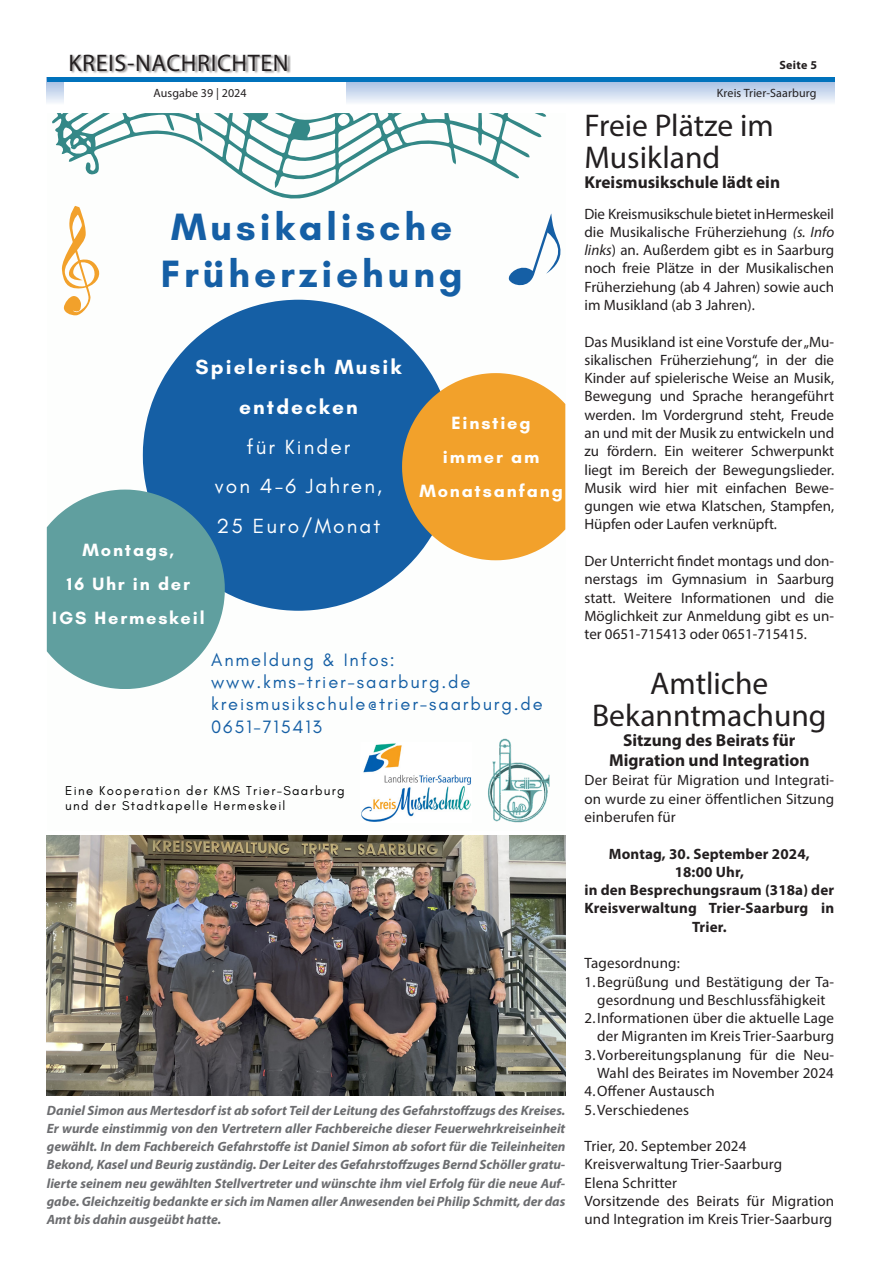
<style>
.page{position:relative;width:881px;height:1263px;background:#fff}
.page>*{position:absolute;margin:0;border:0;box-sizing:border-box;transform-origin:0 0}
.t1{font:700 38.85px/47px "Glacial Indifference";letter-spacing:.1em;color:#155fa5}
.Headline{font:31.5px "Myriad Pro";color:#231f20}
.t2{font:24px "Myriad Pro";letter-spacing:.025em;color:#231f20}
.t3{font:20.85px/39.8px "Glacial Indifference";letter-spacing:.1em;color:#fff;text-align:center}
.t4{font:18.3px/22.2px "Glacial Indifference";letter-spacing:.1em;color:#155fa5}
.t5{font:700 18.15px/33.9px "Glacial Indifference";letter-spacing:.1em;color:#fff;text-align:center}
.Subline{font:700 17.25px "Myriad Pro";color:#231f20}
.Fließtext{font:15px/18.3px "Myriad Pro";letter-spacing:.01em;color:#231f20;text-align:justify}
.Fließtext-2{font:700 15px/18.3px "Myriad Pro";letter-spacing:.01em;color:#231f20;text-align:center}
.Bilduntertitel{font:italic 700 13.5px/18.3px "Myriad Pro";color:#6c6d70;text-align:justify}
.t6{font:13.05px/15.6px "Glacial Indifference";letter-spacing:.1em;color:#000}
.t7{font:12px "Myriad Pro";letter-spacing:.01em;color:#231f20}
.t8{font:700 12px "Myriad Pro";letter-spacing:.025em;color:#231f20}
.s1{font-weight:700}
.s2{font-style:italic}
</style>
<div class="page">
<svg style="left:47px;top:82px;width:786px;height:21px;background:#cedbef"></svg>
<div style="left:64px;top:0;width:281px;height:113px;background:#fff"></div>
<div style="left:71px;top:54px;width:220px;height:20px;background:#231f20;opacity:.5"></div>
<hr style="left:47px;top:78px;width:786px;height:4px;background:#0072bc">
<img style="left:361px;top:743px;width:110px;height:79px">
<img style="left:488px;top:738px;width:62px;height:84px">
<svg style="left:143px;top:300px;width:288px;height:311px;background:#3877b2"></svg>
<svg style="left:402px;top:373px;width:163px;height:187px;background:#dfa246"></svg>
<svg style="left:47px;top:490px;width:178px;height:199px;background:#6ca5a9"></svg>
<svg style="left:61px;top:206px;width:39px;height:109px"></svg>
<svg style="left:508px;top:213px;width:53px;height:73px"></svg>
<svg style="left:52px;top:113px;width:495px;height:86px"></svg>
<img style="left:47px;top:836px;width:518px;height:259px">
<h3 class="t2" style="left:68px;top:48px;width:221px">KREIS-NACHRICHTEN</h3>
<p class="t7" style="left:153px;top:86px;width:95px">Ausgabe 39 | 2024</p>
<p class="t1" style="left:161px;top:203px;width:303px">Musikalische<br>Früherziehung</p>
<p class="t3" style="left:195px;top:348px;width:207px"><span class="s1">Spielerisch Musik entdecken<br></span>für Kinder<br>von 4-6 Jahren,<br>25 Euro/Monat</p>
<p class="t5" style="left:52px;top:533px;width:154px">Montags,<br>16 Uhr in der<br>IGS Hermeskeil</p>
<p class="t5" style="left:419px;top:405px;width:145px">Einstieg immer am<br>Monatsanfang</p>
<p class="t4" style="left:211px;top:649px;width:333px">Anmeldung &amp; Infos: www.kms-trier-saarburg.de kreismusikschule@trier-saarburg.de<br>0651-715413</p>
<p class="t6" style="left:65px;top:783px;width:281px">Eine Kooperation der KMS Trier-Saarburg und der Stadtkapelle Hermeskeil</p>
<p class="Bilduntertitel" style="left:47px;top:1100px;width:520px">Daniel Simon aus Mertesdorf ist ab sofort Teil der Leitung des Gefahrstoffzugs des Kreises.<br>Er wurde einstimmig von den Vertretern aller Fachbereiche dieser Feuerwehrkreiseinheit gewählt. In dem Fachbereich Gefahrstoffe ist Daniel Simon ab sofort für die Teileinheiten Bekond, Kasel und Beurig zuständig. Der Leiter des Gefahrstoffzuges Bernd Schöller gratu&shy;lierte seinem neu gewählten Stellvertreter und wünschte ihm viel Erfolg für die neue Auf&shy;gabe. Gleichzeitig bedankte er sich im Namen aller Anwesenden bei Philip Schmitt, der das Amt bis dahin ausgeübt hatte.</p>
<p class="t8" style="left:779px;top:57px;width:39px">Seite 5</p>
<p class="t7" style="left:716px;top:86px;width:101px">Kreis Trier-Saarburg</p>
<p class="Headline" style="left:584px;top:106px;width:191px">Freie Plätze im</p>
<p class="Headline" style="left:584px;top:138px;width:137px">Musikland</p>
<p class="Subline" style="left:584px;top:171px;width:197px">Kreismusikschule lädt ein</p>
<p class="Fließtext" style="left:584px;top:204px;width:251px">Die Kreismusikschule bietet in Hermeskeil die Musikalische Früherziehung <span class="s2">(s. Info links</span>) an. Außerdem gibt es in Saarburg noch freie Plätze in der Musikalischen Früherziehung (ab 4 Jahren) sowie auch im Musikland (ab 3 Jahren).</p>
<p class="Fließtext" style="left:584px;top:332px;width:251px">Das Musikland ist eine Vorstufe der „Mu&shy;sikalischen Früherziehung“, in der die Kinder auf spielerische Weise an Musik, Bewegung und Sprache herangeführt werden. Im Vordergrund steht, Freude an und mit der Musik zu entwickeln und zu fördern. Ein weiterer Schwerpunkt liegt im Bereich der Bewegungslieder.<br>Musik wird hier mit einfachen Bewe&shy;gungen wie etwa Klatschen, Stampfen, Hüpfen oder Laufen verknüpft.</p>
<p class="Fließtext" style="left:584px;top:552px;width:251px">Der Unterricht findet montags und don&shy;nerstags im Gymnasium in Saarburg statt. Weitere Informationen und die Möglichkeit zur Anmeldung gibt es un&shy;ter 0651-715413 oder 0651-715415.</p>
<p class="Headline" style="left:650px;top:664px;width:119px">Amtliche</p>
<p class="Headline" style="left:592px;top:696px;width:236px">Bekanntmachung</p>
<p class="Subline" style="left:623px;top:729px;width:174px">Sitzung des Beirats für</p>
<p class="Subline" style="left:609px;top:749px;width:202px">Migration und Integration</p>
<p class="Fließtext" style="left:584px;top:771px;width:251px">Der Beirat für Migration und Integrati&shy;on wurde zu einer öffentlichen Sitzung einberufen für</p>
<p class="Fließtext-2" style="left:608px;top:844px;width:202px">Montag, 30. September 2024,</p>
<p class="Fließtext-2" style="left:674px;top:862px;width:71px">18:00 Uhr,</p>
<p class="Fließtext-2" style="left:584px;top:880px;width:251px">in den Besprechungsraum (318a) der<br>Kreisverwaltung Trier-Saarburg in<br>Trier.</p>
<p class="Fließtext" style="left:584px;top:954px;width:97px">Tagesordnung:</p>
<p class="Fließtext" style="left:584px;top:972px;width:251px;text-align:center">1.Begrüßung und Bestätigung der Ta&shy;gesordnung und Beschlussfähigkeit</p>
<p class="Fließtext" style="left:584px;top:1009px;width:251px;text-align:right">2. Informationen über die aktuelle Lage der Migranten im Kreis Trier-Saarburg</p>
<p class="Fließtext" style="left:584px;top:1045px;width:251px;text-align:right">3.Vorbereitungsplanung für die Neu-<br>Wahl des Beirates im November 2024</p>
<p class="Fließtext" style="left:584px;top:1082px;width:132px">4.Offener Austausch</p>
<p class="Fließtext" style="left:584px;top:1100px;width:106px">5.Verschiedenes</p>
<p class="Fließtext" style="left:584px;top:1137px;width:163px">Trier, 20. September 2024</p>
<p class="Fließtext" style="left:584px;top:1155px;width:199px">Kreisverwaltung Trier-Saarburg</p>
<p class="Fließtext" style="left:584px;top:1173px;width:94px">Elena Schritter</p>
<p class="Fließtext" style="left:584px;top:1191px;width:251px">Vorsitzende des Beirats für Migration und Integration im Kreis Trier-Saarburg</p>
</div>
